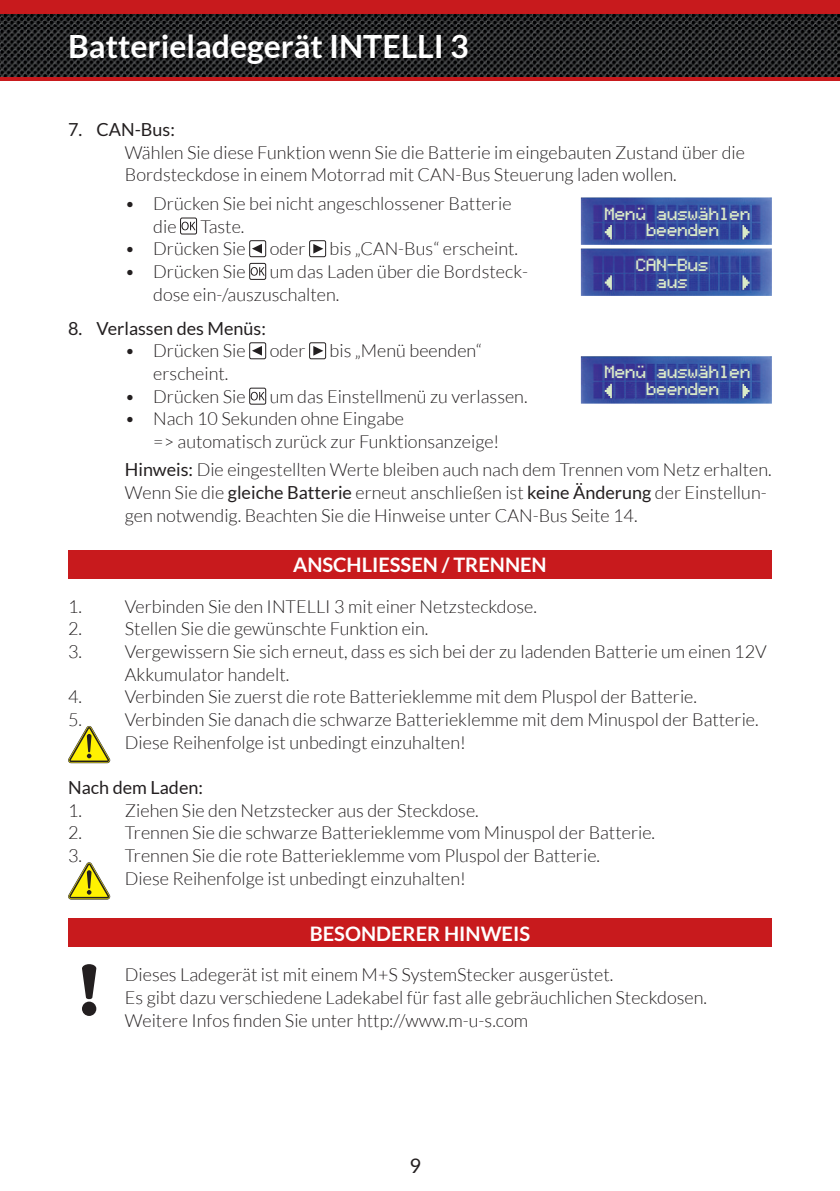
<style>
.page{position:relative;width:840px;height:1191px;background:#fff}
.page>*{position:absolute;margin:0;border:0;box-sizing:border-box;transform-origin:0 0}
.t1{font:700 32px "Lato";color:#fff}
.t2{font:700 20px "Lato";color:#fff}
.t3{font:20px "Lato";color:#231f20}
.t4{font:300 18px/22.6px "Lato";color:#231f20}
.t5{font:18px "Lato";color:#231f20}
.t6{font:14px/16.8px "Graph 35+ pix";letter-spacing:-.005em;color:#d9eac7}
.s1{font-weight:400}
</style>
<div class="page">
<img style="left:0;top:14px;width:839px;height:63px">
<hr style="left:0;top:77px;width:839px;height:4px;background:#c81a1d">
<div style="left:0;top:0;width:839px;height:14px;background:#c81a1d"></div>
<div style="left:180px;top:217px;width:17px;height:17px;border:1px solid #231f20;border-radius:2px"></div>
<svg style="left:181px;top:222px;width:14px;height:8px"></svg>
<div style="left:249px;top:240px;width:17px;height:17px;border:1px solid #231f20;border-radius:2px"></div>
<svg style="left:252px;top:244px;width:10px;height:9px"></svg>
<div style="left:309px;top:240px;width:17px;height:17px;border:1px solid #231f20;border-radius:2px"></div>
<svg style="left:313px;top:244px;width:10px;height:9px"></svg>
<div style="left:249px;top:263px;width:17px;height:17px;border:1px solid #231f20;border-radius:2px"></div>
<svg style="left:250px;top:267px;width:14px;height:9px"></svg>
<div style="left:249px;top:342px;width:17px;height:17px;border:1px solid #231f20;border-radius:2px"></div>
<svg style="left:252px;top:346px;width:10px;height:9px"></svg>
<div style="left:309px;top:342px;width:17px;height:17px;border:1px solid #231f20;border-radius:2px"></div>
<svg style="left:313px;top:346px;width:10px;height:10px"></svg>
<div style="left:249px;top:388px;width:17px;height:17px;border:1px solid #231f20;border-radius:2px"></div>
<svg style="left:250px;top:392px;width:14px;height:8px"></svg>
<div style="left:68px;top:550px;width:703px;height:28px;background:#c81a1d"></div>
<div style="left:68px;top:918px;width:703px;height:29px;background:#c81a1d"></div>
<img style="left:580px;top:248px;width:191px;height:48px">
<img style="left:634px;top:257px;width:75px;height:33px">
<svg style="left:742px;top:275px;width:7px;height:15px"></svg>
<svg style="left:604px;top:275px;width:7px;height:15px"></svg>
<img style="left:580px;top:197px;width:191px;height:48px">
<img style="left:603px;top:205px;width:148px;height:33px">
<svg style="left:742px;top:225px;width:7px;height:14px"></svg>
<svg style="left:604px;top:225px;width:7px;height:14px"></svg>
<img style="left:580px;top:356px;width:191px;height:47px">
<img style="left:603px;top:364px;width:148px;height:33px">
<svg style="left:742px;top:384px;width:7px;height:14px"></svg>
<svg style="left:604px;top:384px;width:7px;height:14px"></svg>
<svg style="left:68px;top:726px;width:42px;height:37px"></svg>
<svg style="left:68px;top:862px;width:42px;height:37px"></svg>
<div style="left:82px;top:1001px;width:14px;height:15px;background:#231f20;border-radius:50%"></div>
<svg style="left:82px;top:964px;width:14px;height:35px"></svg>
<h1 class="t1" style="left:68px;top:28px;width:402px">Batterieladegerät INTELLI 3</h1>
<p class="t5" style="left:68px;top:120px;width:108px">7. CAN-Bus:</p>
<p class="t4" style="left:125px;top:141px;width:621px">Wählen Sie diese Funktion wenn Sie die Batterie im eingebauten Zustand über die<br>Bordsteckdose in einem Motorrad mit CAN-Bus Steuerung laden wollen.</p>
<p class="t4" style="left:153px;top:192px;width:359px;text-indent:-28px">• Drücken Sie bei nicht angeschlossener Batterie die</p>
<p class="t6" style="left:646px;top:206px;width:106px;text-indent:-42px">Menü auswählen beenden</p>
<p class="t4" style="left:200px;top:215px;width:45px">Taste.</p>
<p class="t4" style="left:125px;top:237px;width:122px">• Drücken Sie</p>
<p class="t4" style="left:269px;top:237px;width:37px">oder</p>
<p class="t4" style="left:329px;top:237px;width:190px">bis „CAN-Bus“ erscheint.</p>
<p class="t4" style="left:125px;top:260px;width:122px">• Drücken Sie</p>
<p class="t6" style="left:636px;top:258px;width:74px;text-align:center">CAN-Bus aus</p>
<p class="t4" style="left:153px;top:260px;width:376px;text-indent:116px">um das Laden über die Bordsteck&shy;dose ein-/auszuschalten.</p>
<p class="t5" style="left:68px;top:318px;width:199px">8. Verlassen des Menüs:</p>
<p class="t4" style="left:125px;top:339px;width:122px">• Drücken Sie</p>
<p class="t4" style="left:269px;top:339px;width:37px">oder</p>
<p class="t4" style="left:329px;top:339px;width:153px">bis „Menü beenden“</p>
<p class="t4" style="left:153px;top:362px;width:77px">erscheint.</p>
<p class="t4" style="left:125px;top:385px;width:122px">• Drücken Sie</p>
<p class="t4" style="left:269px;top:385px;width:259px">um das Einstellmenü zu verlassen.</p>
<p class="t4" style="left:153px;top:408px;width:347px;text-indent:-28px">• Nach 10 Sekunden ohne Eingabe<br>=&gt; automatisch zurück zur Funktionsanzeige!</p>
<p class="t4" style="left:125px;top:459px;width:648px"><span class="s1">Hinweis:</span> Die eingestellten Werte bleiben auch nach dem Trennen vom Netz erhalten.<br>Wenn Sie die <span class="s1">gleiche Batterie</span> erneut anschließen ist <span class="s1">keine Änderung</span> der Einstellun&shy;gen notwendig. Beachten Sie die Hinweise unter CAN-Bus Seite 14.</p>
<p class="t2" style="left:293px;top:553px;width:255px">ANSCHLIESSEN / TRENNEN</p>
<p class="t4" style="left:68px;top:595px;width:470px">1. Verbinden Sie den INTELLI 3 mit einer Netzsteckdose.</p>
<p class="t4" style="left:68px;top:617px;width:362px">2. Stellen Sie die gewünschte Funktion ein.</p>
<p class="t4" style="left:125px;top:640px;width:643px;text-indent:-57px">3. Vergewissern Sie sich erneut, dass es sich bei der zu ladenden Batterie um einen 12V<br>Akkumulator handelt.</p>
<p class="t4" style="left:68px;top:685px;width:630px">4. Verbinden Sie zuerst die rote Batterieklemme mit dem Pluspol der Batterie.</p>
<p class="t4" style="left:125px;top:708px;width:635px;text-indent:-57px">5. Verbinden Sie danach die schwarze Batterieklemme mit dem Minuspol der Batterie.<br>Diese Reihenfolge ist unbedingt einzuhalten!</p>
<p class="t5" style="left:68px;top:777px;width:136px">Nach dem Laden:</p>
<p class="t4" style="left:68px;top:799px;width:412px">1. Ziehen Sie den Netzstecker aus der Steckdose.</p>
<p class="t4" style="left:68px;top:821px;width:588px">2. Trennen Sie die schwarze Batterieklemme vom Minuspol der Batterie.</p>
<p class="t4" style="left:125px;top:844px;width:476px;text-indent:-57px">3. Trennen Sie die rote Batterieklemme vom Pluspol der Batterie.<br>Diese Reihenfolge ist unbedingt einzuhalten!</p>
<p class="t2" style="left:309px;top:922px;width:222px">BESONDERER HINWEIS</p>
<p class="t4" style="left:125px;top:963px;width:583px">Dieses Ladegerät ist mit einem M+S SystemStecker ausgerüstet.<br>Es gibt dazu verschiedene Ladekabel für fast alle gebräuchlichen Steckdosen.<br>Weitere Infos finden Sie unter http://www.m-u-s.com</p>
<p class="t6" style="left:646px;top:365px;width:106px;text-indent:-42px">Menü auswählen beenden</p>
<p class="t3" style="left:409px;top:1154px;width:13px">9</p>
</div>
